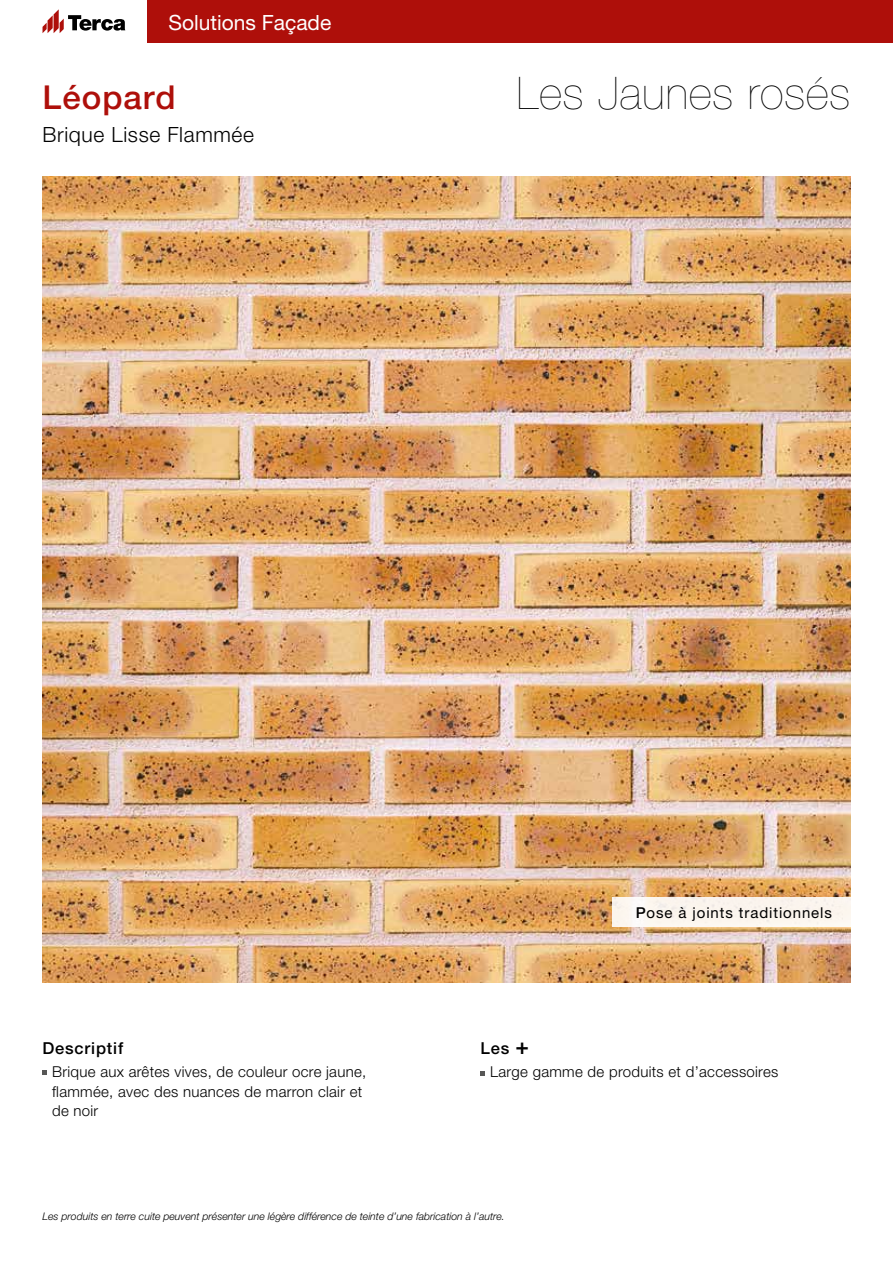
<style>
.page{position:relative;width:893px;height:1263px;background:#fff}
.page>*{position:absolute;margin:0;border:0;box-sizing:border-box;transform-origin:0 0}
.t1{font:200 45px "Helvetica Neue LT Std";letter-spacing:.02em;color:#000}
.t2{font:500 33px "Helvetica Neue LT Std";letter-spacing:.03em;color:#ae0f0a}
.t3{font:300 21px "Helvetica Neue LT Std";letter-spacing:.03em;color:#000}
.t4{font:21px "Helvetica Neue LT Std";color:#fff}
.t5{font:500 16.5px "Helvetica Neue LT Std";letter-spacing:.05em;color:#000}
.t6{font:300 15px/19.5px "Helvetica Neue LT Std";letter-spacing:.02em;color:#000}
.t7{font:15px "Helvetica Neue LT Std";letter-spacing:.06em;color:#000}
.t8{font:italic 300 10.5px "Helvetica Neue LT Std";color:#000}
.s1{font-weight:500}
.s2{font-size:22.5px}
</style>
<div class="page">
<div style="left:147px;top:0;width:746px;height:43px;background:#ae0f0a"></div>
<svg style="left:43px;top:9px;width:82px;height:24px"></svg>
<img style="left:43px;top:176px;width:807px;height:806px">
<div style="left:612px;top:897px;width:241px;height:30px;background:#fbf5ee"></div>
<svg style="left:43px;top:1070px;width:4px;height:4px"></svg>
<svg style="left:480px;top:1071px;width:5px;height:4px"></svg>
<h3 class="t4" style="left:168px;top:10px;width:164px">Solutions Façade</h3>
<h2 class="t2" style="left:43px;top:77px;width:135px">Léopard</h2>
<h1 class="t1" style="left:517px;top:67px;width:335px">Les Jaunes rosés</h1>
<h3 class="t3" style="left:43px;top:121px;width:213px">Brique Lisse Flammée</h3>
<p class="t5" style="left:43px;top:1038px;width:82px">Descriptif</p>
<p class="t6" style="left:52px;top:1062px;width:316px">Brique aux arêtes vives, de couleur ocre jaune, flammée, avec des nuances de marron clair et de noir</p>
<p class="t7" style="left:636px;top:903px;width:198px"><span class="s1">P</span>ose à joints traditionnels</p>
<p class="t5" style="left:480px;top:1038px;width:50px">Les <span class="s2">+</span></p>
<p class="t6" style="left:490px;top:1062px;width:290px">Large gamme de produits et d’accessoires</p>
<p class="t8" style="left:43px;top:1210px;width:464px">Les produits en terre cuite peuvent présenter une légère différence de teinte d’une fabrication à l’autre.</p>
</div>
